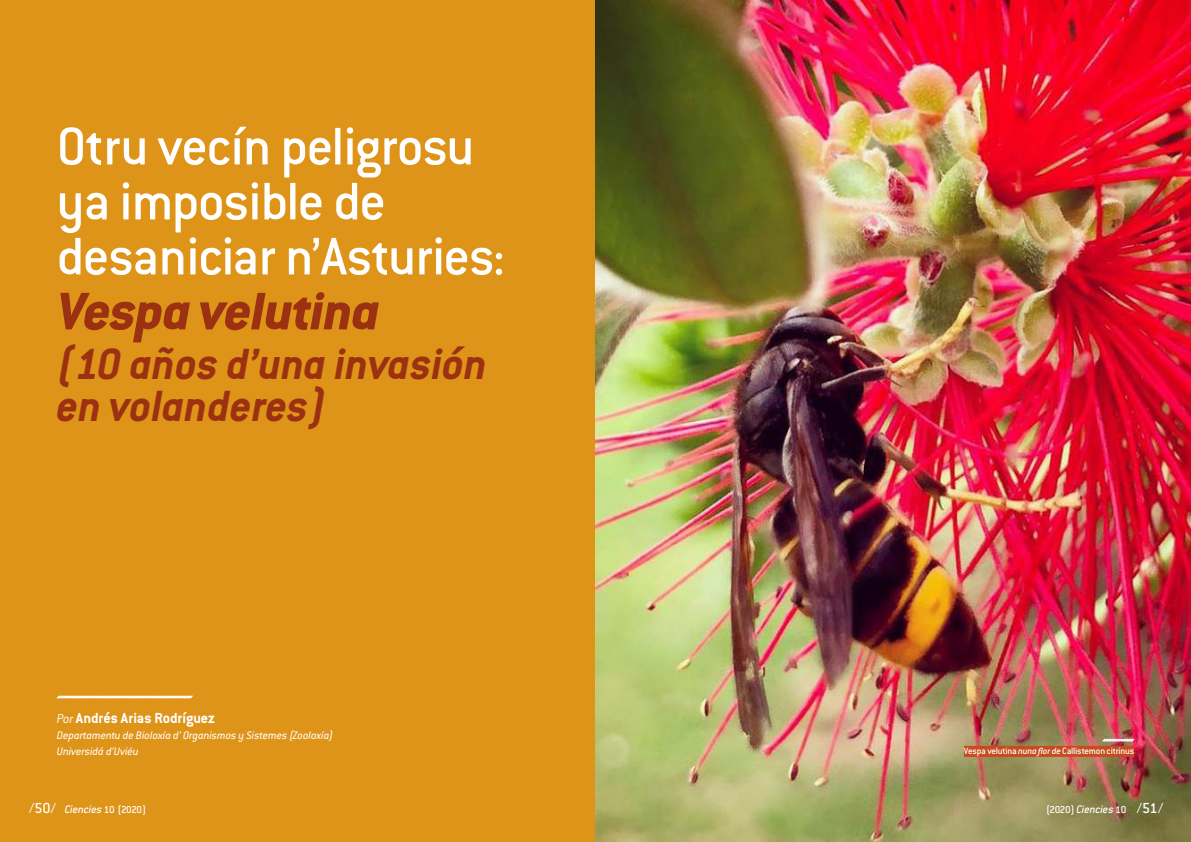
<style>
.page{position:relative;width:1191px;height:842px;background:#de9418}
.page>*{position:absolute;margin:0;border:0;box-sizing:border-box;transform-origin:0 0}
.t1{font:500 58px/55px "Conduit ITC Std";letter-spacing:-.02em;color:#fff}
.t2{font:italic 800 58px "Conduit ITC Std";letter-spacing:-.01em;color:#9c3112}
.t3{font:italic 700 48px/42px "Conduit ITC Std";letter-spacing:-.005em;color:#9c3112}
.t4{font:700 16px "Conduit ITC Std";letter-spacing:-.005em;color:#fff}
.t5{font:italic 12px/15.8px "Conduit ITC Std";color:#fff}
.t6{font:italic 500 12px "Conduit ITC Std";letter-spacing:-.01em;color:#fff}
.t7{font:500 10px "Conduit ITC Std";letter-spacing:-.02em;color:#fff}
.s1{font-weight:300;font-style:italic;font-size:14px}
.s2{font-style:italic}
.s3{font-style:normal;font-size:16px;color:#547273}
.s4{font-style:normal;font-size:11px;color:#2b4244}
.s5{font-style:normal;font-size:11px;color:#547273}
</style>
<div class="page">
<img style="left:595px;top:1px;width:596px;height:841px">
<div style="left:964px;top:746px;width:170px;height:11px;background:#c64c1e"></div>
<svg style="left:1101px;top:738px;width:33px;height:4px"></svg>
<svg style="left:56px;top:695px;width:137px;height:4px"></svg>
<h1 class="t1" style="left:57px;top:117px;width:450px">Otru vecín peligrosu ya imposible de desaniciar n’Asturies:</h1>
<h1 class="t2" style="left:57px;top:276px;width:324px">Vespa velutina</h1>
<h2 class="t3" style="left:57px;top:342px;width:432px">(10 años d’una invasión en volanderes)</h2>
<h3 class="t4" style="left:57px;top:708px;width:160px"><span class="s1">Por</span> Andrés Arias Rodríguez</h3>
<p class="t5" style="left:57px;top:727px;width:278px">Departamentu de Bioloxía d’ Organismos y Sistemes (Zooloxía)<br>Universidá d’Uviéu</p>
<p class="t7" style="left:964px;top:745px;width:172px">Vespa velutina <span class="s2">nuna flor de</span> Callistemon citrinus</p>
<p class="t6" style="left:29px;top:802px;width:119px"><span class="s3">/50/</span> Ciencies <span class="s4">10</span> <span class="s5">(2020)</span></p>
<p class="t6" style="left:1046px;top:802px;width:119px"><span class="s5">(2020)</span> Ciencies <span class="s4">10</span> <span class="s3">/51/</span></p>
</div>
